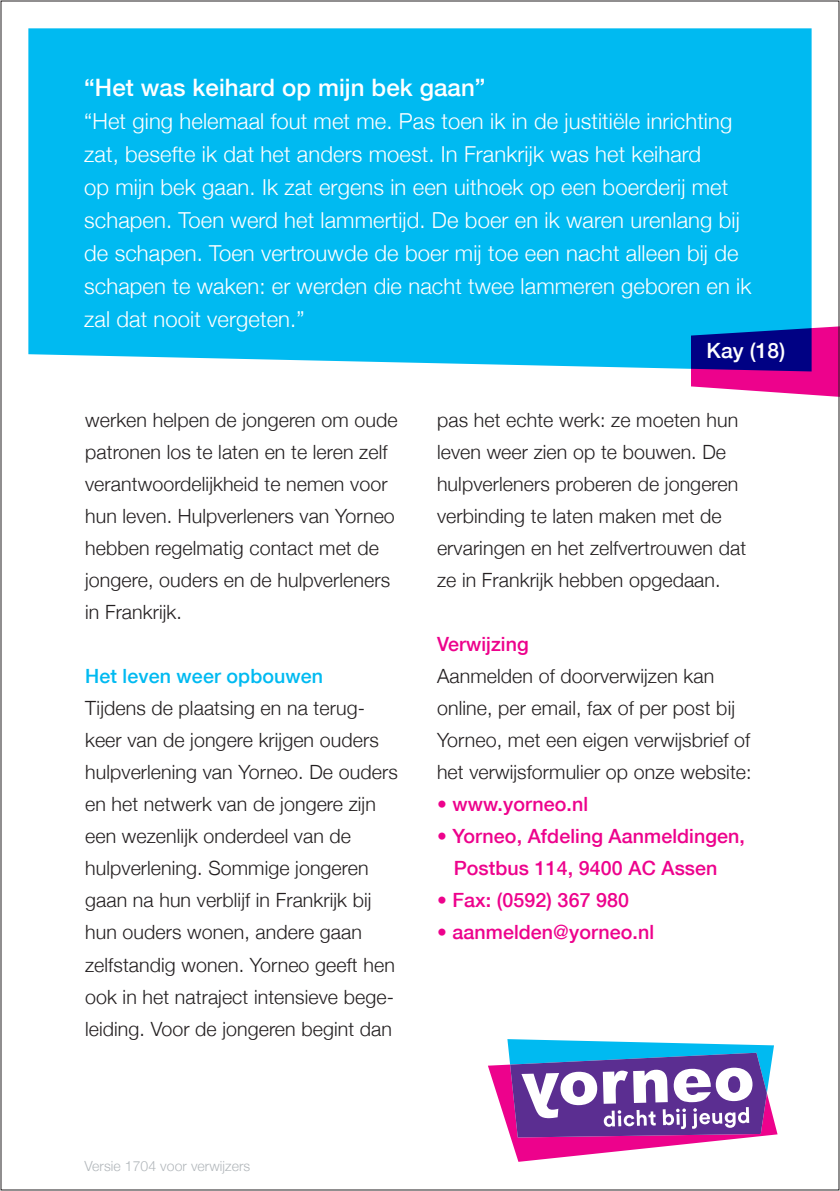
<style>
.page{position:relative;width:840px;height:1191px;background:#fff}
.page>*{position:absolute;margin:0;border:0;box-sizing:border-box;transform-origin:0 0}
.t1{font:500 24px "Helvetica Neue";letter-spacing:.005em;color:#fff}
.t2{font:300 22px/33px "Helvetica Neue";letter-spacing:.005em;color:#fff}
.t3{font:500 21px "Helvetica Neue";color:#fff}
.t4{font:300 19.6px/32px "Helvetica Neue";letter-spacing:.005em;color:#231f20}
.t5{font:500 19.6px "Helvetica Neue";letter-spacing:.005em;color:#ed028c}
.t6{font:500 19.6px "Helvetica Neue";letter-spacing:.005em;color:#00baf1}
.t7{font:300 14px "Helvetica Neue";letter-spacing:.005em;color:#b2b7bb}
</style>
<div class="page">
<div style="left:28px;top:28px;width:783px;height:341px;background:#00baf1"></div>
<svg style="left:690px;top:322px;width:147px;height:75px"></svg>
<svg style="left:488px;top:1039px;width:289px;height:122px"></svg>
<p class="t1" style="left:84px;top:73px;width:402px">“Het was keihard op mijn bek gaan”</p>
<p class="t2" style="left:84px;top:104px;width:668px">“Het ging helemaal fout met me. Pas toen ik in de justitiële inrichting zat, besefte ik dat het anders moest. In Frankrijk was het keihard<br>op mijn bek gaan. Ik zat ergens in een uithoek op een boerderij met schapen. Toen werd het lammertijd. De boer en ik waren urenlang bij de schapen. Toen vertrouwde de boer mij toe een nacht alleen bij de schapen te waken: er werden die nacht twee lammeren geboren en ik zal dat nooit vergeten.”</p>
<p class="t3" style="left:706px;top:338px;width:80px">Kay (18)</p>
<p class="t4" style="left:85px;top:404px;width:314px">werken helpen de jongeren om oude patronen los te laten en te leren zelf verantwoordelijkheid te nemen voor hun leven. Hulpverleners van Yorneo hebben regelmatig contact met de jongere, ouders en de hulpverleners in Frankrijk.</p>
<p class="t6" style="left:85px;top:664px;width:239px">Het leven weer opbouwen</p>
<p class="t4" style="left:85px;top:692px;width:314px">Tijdens de plaatsing en na terug&shy;keer van de jongere krijgen ouders hulpverlening van Yorneo. De ouders en het netwerk van de jongere zijn een wezenlijk onderdeel van de hulpverlening. Sommige jongeren gaan na hun verblijf in Frankrijk bij hun ouders wonen, andere gaan zelfstandig wonen. Yorneo geeft hen ook in het natraject intensieve bege&shy;leiding. Voor de jongeren begint dan</p>
<p class="t4" style="left:437px;top:404px;width:310px">pas het echte werk: ze moeten hun leven weer zien op te bouwen. De hulpverleners proberen de jongeren verbinding te laten maken met de ervaringen en het zelfvertrouwen dat ze in Frankrijk hebben opgedaan.</p>
<p class="t5" style="left:437px;top:632px;width:93px">Verwijzing</p>
<p class="t4" style="left:437px;top:660px;width:316px">Aanmelden of doorverwijzen kan online, per email, fax of per post bij Yorneo, met een eigen verwijsbrief of het verwijsformulier op onze website:</p>
<p class="t5" style="left:437px;top:792px;width:152px">• www.yorneo.nl</p>
<p class="t5" style="left:437px;top:824px;width:309px">• Yorneo, Afdeling Aanmeldingen,</p>
<p class="t5" style="left:453px;top:856px;width:265px">Postbus 114, 9400 AC Assen</p>
<p class="t5" style="left:437px;top:888px;width:193px">• Fax: (0592) 367 980</p>
<p class="t5" style="left:437px;top:920px;width:218px">• aanmelden@yorneo.nl</p>
<p class="t7" style="left:85px;top:1157px;width:167px">Versie 1704 voor verwijzers</p>
</div>
